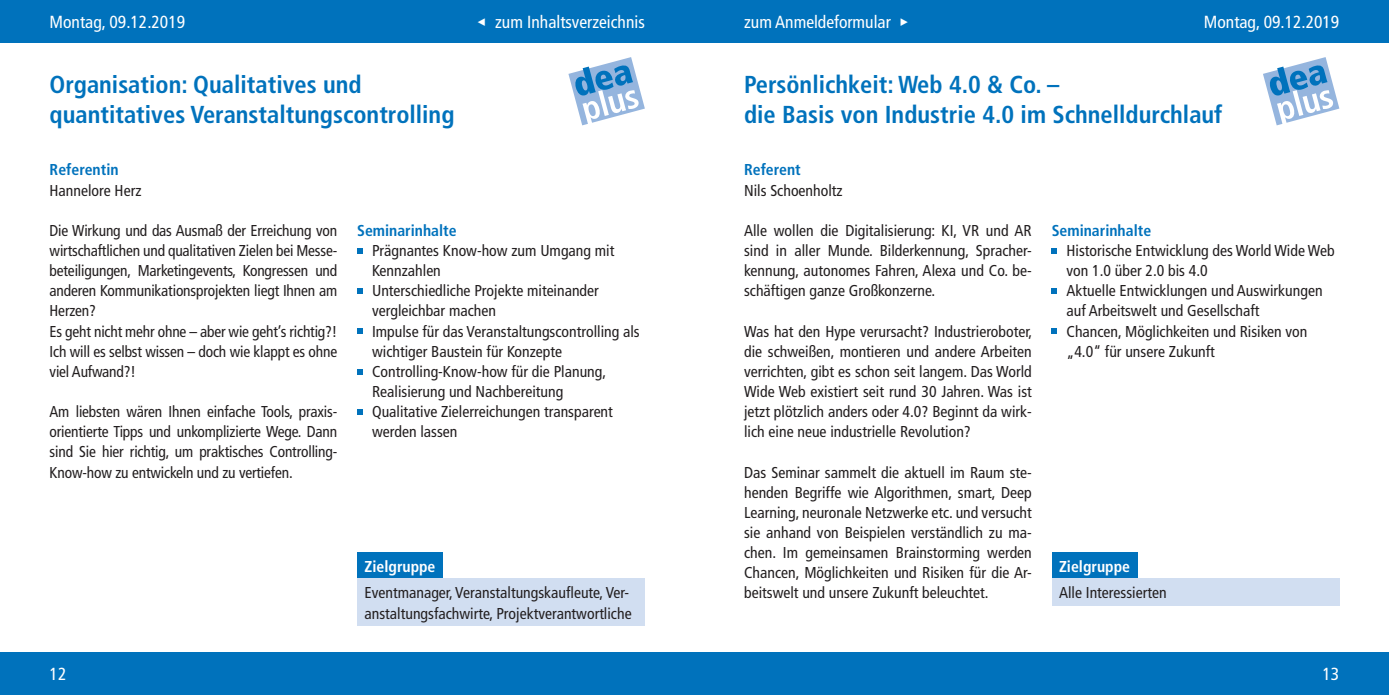
<style>
.page{position:relative;width:1389px;height:695px;background:#fff}
.page>*{position:absolute;margin:0;border:0;box-sizing:border-box;transform-origin:0 0}
.t1{font:700 condensed 24.5px/29.8px "Frutiger LT Std";color:#0072bc}
.t2{font:condensed 17.5px "Frutiger LT Std";color:#fff}
.t3{font:condensed 15.75px/20.1px "Frutiger LT Std";color:#231f20}
.t4{font:700 condensed 15.75px "Frutiger LT Std";color:#0072bc}
.t5{font:700 condensed 15.75px "Frutiger LT Std";color:#fff}
.s1{font-family:"Corporate S Pro";font-stretch:normal}
</style>
<div class="page">
<div style="left:0;top:652px;width:694px;height:42px;background:#0072bc"></div>
<div style="left:694px;top:652px;width:695px;height:42px;background:#0072bc"></div>
<div style="left:694px;top:0;width:695px;height:42px;background:#0072bc"></div>
<div style="left:0;top:0;width:694px;height:42px;background:#0072bc"></div>
<svg style="left:568px;top:57px;width:77px;height:69px"></svg>
<svg style="left:1263px;top:57px;width:76px;height:69px"></svg>
<svg style="left:357px;top:248px;width:5px;height:5px"></svg>
<svg style="left:357px;top:288px;width:5px;height:6px"></svg>
<svg style="left:357px;top:329px;width:5px;height:5px"></svg>
<svg style="left:357px;top:369px;width:5px;height:5px"></svg>
<svg style="left:357px;top:409px;width:5px;height:5px"></svg>
<svg style="left:1052px;top:248px;width:5px;height:5px"></svg>
<svg style="left:1052px;top:288px;width:5px;height:6px"></svg>
<svg style="left:1052px;top:329px;width:5px;height:5px"></svg>
<div style="left:357px;top:552px;width:86px;height:27px;background:#0072bc"></div>
<div style="left:357px;top:578px;width:288px;height:48px;background:#d1def1"></div>
<div style="left:1052px;top:552px;width:85px;height:27px;background:#0072bc"></div>
<div style="left:1052px;top:578px;width:287px;height:27px;background:#d1def1"></div>
<p class="t2" style="left:478px;top:11px;width:169px"><span class="s1">◂</span> zum Inhaltsverzeichnis</p>
<p class="t2" style="left:744px;top:11px;width:166px">zum Anmeldeformular <span class="s1">▸</span></p>
<p class="t2" style="left:50px;top:11px;width:137px">Montag, 09.12.2019</p>
<p class="t2" style="left:1204px;top:11px;width:137px">Montag, 09.12.2019</p>
<h1 class="t1" style="left:50px;top:70px;width:406px">Organisation: Qualitatives und quantitatives Veranstaltungscontrolling</h1>
<h1 class="t1" style="left:744px;top:70px;width:480px">Persönlichkeit: Web 4.0 &amp; Co. –<br>die Basis von Industrie 4.0 im Schnelldurchlauf</h1>
<p class="t4" style="left:50px;top:161px;width:71px">Referentin</p>
<p class="t3" style="left:50px;top:180px;width:93px">Hannelore Herz</p>
<p class="t4" style="left:744px;top:161px;width:58px">Referent</p>
<p class="t3" style="left:744px;top:180px;width:100px">Nils Schoenholtz</p>
<p class="t3" style="left:50px;top:220px;width:289px">Die Wirkung und das Ausmaß der Erreichung von wirtschaftlichen und qualitativen Zielen bei Messe&shy;beteiligungen, Marketingevents, Kongressen und anderen Kommunikationsprojekten liegt Ihnen am Herzen?<br>Es geht nicht mehr ohne – aber wie geht’s richtig?!<br>Ich will es selbst wissen – doch wie klappt es ohne viel Aufwand?!</p>
<p class="t3" style="left:50px;top:401px;width:289px;text-align:justify">Am liebsten wären Ihnen einfache Tools, praxis&shy;orientierte Tipps und unkomplizierte Wege. Dann sind Sie hier richtig, um praktisches Controlling-Know-how zu entwickeln und zu vertiefen.</p>
<p class="t4" style="left:357px;top:221px;width:101px">Seminarinhalte</p>
<p class="t3" style="left:372px;top:240px;width:269px">Prägnantes Know-how zum Umgang mit<br>Kennzahlen<br>Unterschiedliche Projekte miteinander vergleichbar machen<br>Impulse für das Veranstaltungscontrolling als wichtiger Baustein für Konzepte<br>Controlling-Know-how für die Planung,<br>Realisierung und Nachbereitung<br>Qualitative Zielerreichungen transparent werden lassen</p>
<p class="t5" style="left:365px;top:556px;width:72px">Zielgruppe</p>
<p class="t3" style="left:365px;top:583px;width:269px">Eventmanager, Veranstaltungskaufleute, Ver&shy;anstaltungsfachwirte, Projektverantwortliche</p>
<p class="t3" style="left:744px;top:220px;width:289px;text-align:justify">Alle wollen die Digitalisierung: KI, VR und AR sind in aller Munde. Bilderkennung, Spracher&shy;kennung, autonomes Fahren, Alexa und Co. be&shy;schäftigen ganze Großkonzerne.</p>
<p class="t3" style="left:744px;top:321px;width:290px;text-align:justify">Was hat den Hype verursacht? Industrieroboter, die schweißen, montieren und andere Arbeiten verrichten, gibt es schon seit langem. Das World Wide Web existiert seit rund 30 Jahren. Was ist jetzt plötzlich anders oder 4.0? Beginnt da wirk&shy;lich eine neue industrielle Revolution?</p>
<p class="t3" style="left:744px;top:462px;width:289px;text-align:justify">Das Seminar sammelt die aktuell im Raum ste&shy;henden Begriffe wie Algorithmen, smart, Deep Learning, neuronale Netzwerke etc. und versucht sie anhand von Beispielen verständlich zu ma&shy;chen. Im gemeinsamen Brainstorming werden Chancen, Möglichkeiten und Risiken für die Ar&shy;beitswelt und unsere Zukunft beleuchtet.</p>
<p class="t4" style="left:1052px;top:221px;width:101px">Seminarinhalte</p>
<p class="t3" style="left:1067px;top:240px;width:270px">Historische Entwicklung des World Wide Web von 1.0 über 2.0 bis 4.0<br>Aktuelle Entwicklungen und Auswirkungen auf Arbeitswelt und Gesellschaft<br>Chancen, Möglichkeiten und Risiken von „4.0“ für unsere Zukunft</p>
<p class="t5" style="left:1059px;top:556px;width:72px">Zielgruppe</p>
<p class="t3" style="left:1059px;top:583px;width:109px">Alle Interessierten</p>
<p class="t2" style="left:50px;top:664px;width:18px">12</p>
<p class="t2" style="left:1323px;top:664px;width:18px">13</p>
</div>
